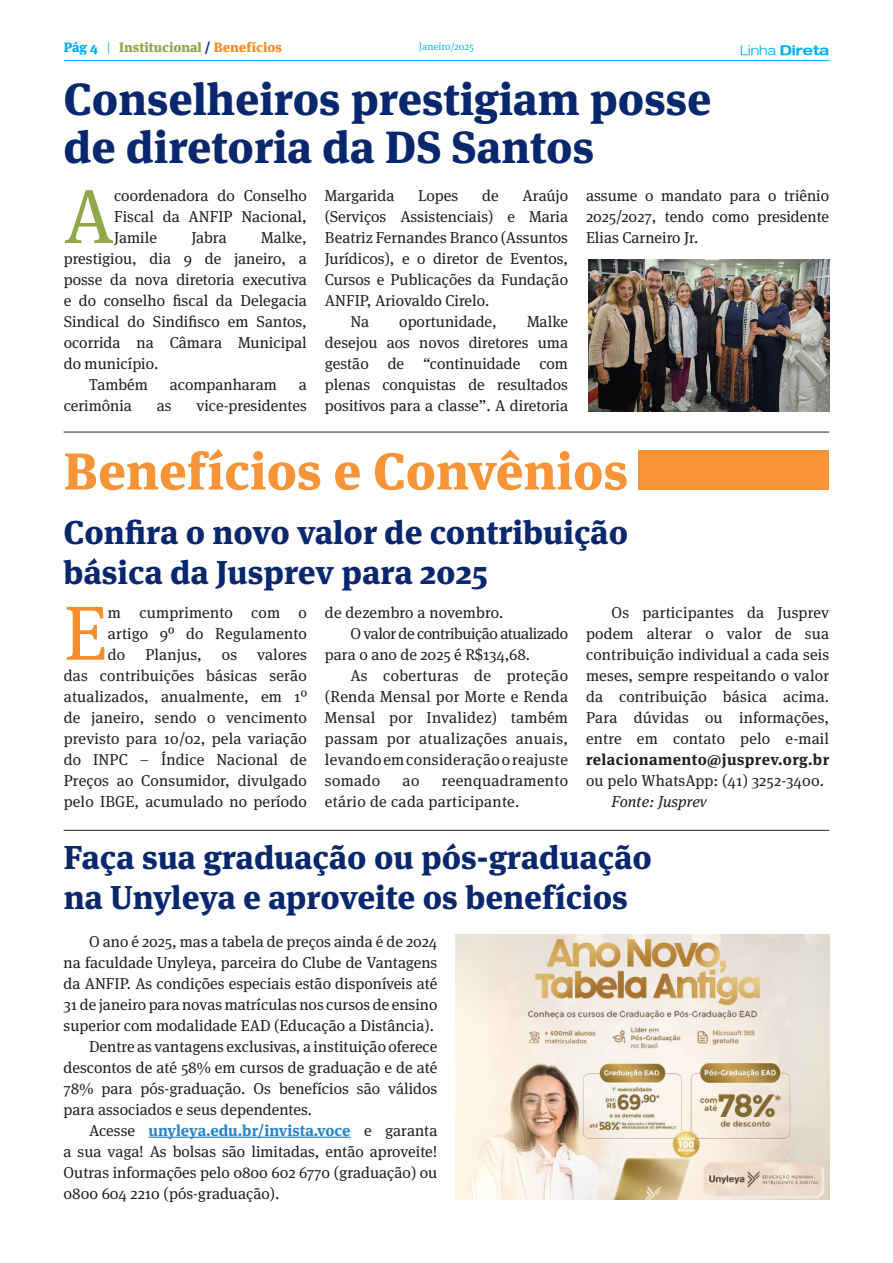
<style>
.page{position:relative;width:893px;height:1263px;background:#fff}
.page>*{position:absolute;margin:0;border:0;box-sizing:border-box;transform-origin:0 0}
.texto{font:76.65px "Meta Serif Pro";color:#f68f2b}
.texto-2{font:76.65px "Meta Serif Pro";color:#92a749}
.subtitulos{font:800 51.75px "Meta Serif Pro";color:#f79438}
.Título{font:800 45px "Meta Serif Pro";color:#08276c}
.Título_menor{font:800 33px/39.6px "Meta Serif Pro";color:#08276c}
.texto-3{font:15.75px/21px "Meta Serif Pro";color:#231f20;text-align:justify}
.texto-4{font:15.75px/21px "Meta Serif Pro";letter-spacing:-.03em;color:#231f20}
.texto-5{font:15.75px/21px "Meta Serif Pro";letter-spacing:.02em;color:#231f20}
.texto-6{font:italic 15.75px "Meta Serif Pro";color:#231f20}
.texto-7{font:900 13.5px "Meta Serif Pro";color:#92a749}
.t1{font:700 expanded 13.5px "Helvetica Neue LT";color:#00aeef}
.texto-8{font:300 10.5px "Meta Serif Pro";color:#00aeef}
.s1{color:#00aeef}
.s2{font-weight:300;color:#00aeef}
.s3{color:#08276c}
.s4{color:#f68f2b}
.s5{font-weight:300}
.s6{font-weight:700}
.s7{font-weight:700;color:#2882c4}
</style>
<div class="page">
<hr style="left:64px;top:60px;width:765px;height:1px;background:#00aeef">
<hr style="left:64px;top:830px;width:765px;height:1px;background:#231f20">
<hr style="left:64px;top:432px;width:765px;height:1px;background:#231f20">
<div style="left:638px;top:450px;width:191px;height:40px;background:#f79438"></div>
<hr style="left:148px;top:1136px;width:203px;height:2px;background:#2882c4">
<img style="left:455px;top:935px;width:374px;height:264px">
<img style="left:588px;top:259px;width:241px;height:152px">
<p class="texto-7" style="left:64px;top:36px;width:220px"><span class="s1">Pág 4</span> <span class="s2">|</span> Institucional <span class="s3">/</span> <span class="s4">Benefícios</span></p>
<p class="texto-8" style="left:419px;top:39px;width:56px">Janeiro/2025</p>
<p class="t1" style="left:740px;top:42px;width:90px"><span class="s5">Linha</span> Direta</p>
<p class="Título" style="left:64px;top:63px;width:649px">Conselheiros prestigiam posse</p>
<p class="Título" style="left:64px;top:111px;width:532px">de diretoria da DS Santos</p>
<p class="texto-2" style="left:64px;top:161px;width:52px">A</p>
<p class="texto-3" style="left:114px;top:184px;width:194px">coordenadora do Conselho Fiscal da ANFIP Nacional, Jamile</p>
<p class="texto-3" style="left:325px;top:184px;width:245px;text-indent:198px">Araújo (Serviços Assistenciais) e Maria Beatriz Fernandes Branco (Assuntos Jurídicos), e o diretor de Eventos, Cursos e Publicações da Fundação ANFIP, Ariovaldo Cirelo.</p>
<p class="texto-3" style="left:350px;top:310px;width:20px">Na</p>
<p class="texto-3" style="left:399px;top:310px;width:99px">oportunidade,</p>
<p class="texto-3" style="left:586px;top:184px;width:245px">assume o mandato para o triênio 2025/2027, tendo como presidente Elias Carneiro Jr.</p>
<p class="texto-3" style="left:325px;top:184px;width:71px">Margarida</p>
<p class="texto-3" style="left:418px;top:184px;width:42px">Lopes</p>
<p class="texto-3" style="left:482px;top:184px;width:18px">de</p>
<p class="texto-3" style="left:64px;top:226px;width:245px;text-indent:197px">Malke, prestigiou, dia 9 de janeiro, a posse da nova diretoria executiva e do conselho fiscal da Delegacia Sindical do Sindifisco em Santos, ocorrida na Câmara Municipal do município.</p>
<p class="texto-3" style="left:89px;top:373px;width:60px">Também</p>
<p class="texto-3" style="left:170px;top:373px;width:109px">acompanharam</p>
<p class="texto-3" style="left:299px;top:373px;width:10px">a</p>
<p class="texto-3" style="left:64px;top:394px;width:70px">cerimônia</p>
<p class="texto-3" style="left:157px;top:394px;width:16px">as</p>
<p class="texto-3" style="left:197px;top:394px;width:112px">vice-presidentes</p>
<p class="texto-3" style="left:191px;top:226px;width:37px">Jabra</p>
<p class="texto-3" style="left:325px;top:310px;width:245px;text-indent:202px">Malke desejou aos novos diretores uma gestão de “continuidade com plenas conquistas de resultados positivos para a classe”. A diretoria</p>
<p class="subtitulos" style="left:64px;top:429px;width:566px">Benefícios e Convênios</p>
<p class="Título_menor" style="left:64px;top:510px;width:566px">Confira o novo valor de contribuição básica da Jusprev para 2025</p>
<p class="texto" style="left:64px;top:578px;width:45px">E</p>
<p class="texto-3" style="left:108px;top:601px;width:201px">m cumprimento com o artigo 9º do Regulamento do</p>
<p class="texto-3" style="left:586px;top:601px;width:245px;text-indent:26px">Os participantes da Jusprev podem alterar o valor de sua contribuição individual a cada seis meses, sempre respeitando o valor da contribuição básica acima.<br>Para dúvidas ou informações, entre em contato pelo e-mail <span class="s6">relacionamento@jusprev.org.br </span>ou pelo WhatsApp: (41) 3252-3400.</p>
<p class="texto-6" style="left:612px;top:790px;width:97px">Fonte: Jusprev</p>
<p class="Título_menor" style="left:64px;top:835px;width:590px">Faça sua graduação ou pós-graduação na Unyleya e aproveite os benefícios</p>
<p class="texto-3" style="left:64px;top:930px;width:375px;text-indent:26px">O ano é 2025, mas a tabela de preços ainda é de 2024 na faculdade Unyleya, parceira do Clube de Vantagens da ANFIP. As condições especiais estão disponíveis até 31 de janeiro para novas matrículas nos cursos de ensino superior com modalidade EAD (Educação a Distância).</p>
<p class="texto-3" style="left:64px;top:1035px;width:375px;text-indent:26px">Dentre as vantagens exclusivas, a instituição oferece descontos de até 58% em cursos de graduação e de até 78% para pós-graduação. Os benefícios são válidos para associados e seus dependentes.</p>
<p class="texto-3" style="left:64px;top:1119px;width:375px;text-indent:26px">Acesse <span class="s7">unyleya.edu.br/invista.voce</span> e garanta a sua vaga! As bolsas são limitadas, então aproveite!<br>Outras informações pelo 0800 602 6770 (graduação) ou 0800 604 2210 (pós-graduação).</p>
<p class="texto-3" style="left:325px;top:601px;width:180px">de dezembro a novembro.</p>
<p class="texto-4" style="left:325px;top:622px;width:245px;text-indent:26px">O valor de contribuição atualizado para o ano de 2025 é R$134,68.</p>
<p class="texto-3" style="left:325px;top:664px;width:245px;text-indent:26px">As coberturas de proteção (Renda Mensal por Morte e Renda Mensal por Invalidez) também passam por atualizações anuais, levando em consideração o reajuste somado</p>
<p class="texto-3" style="left:64px;top:643px;width:245px;text-indent:193px">valores das contribuições básicas serão atualizados, anualmente, em 1º de janeiro, sendo o vencimento previsto para 10/02, pela variação do INPC – Índice Nacional de Preços ao Consumidor, divulgado pelo IBGE, acumulado no período</p>
<p class="texto-3" style="left:145px;top:643px;width:58px">Planjus,</p>
<p class="texto-3" style="left:222px;top:643px;width:17px">os</p>
<p class="texto-5" style="left:325px;top:769px;width:245px;text-indent:117px">reenquadramento etário de cada participante.</p>
<p class="texto-3" style="left:403px;top:769px;width:18px">ao</p>
</div>
